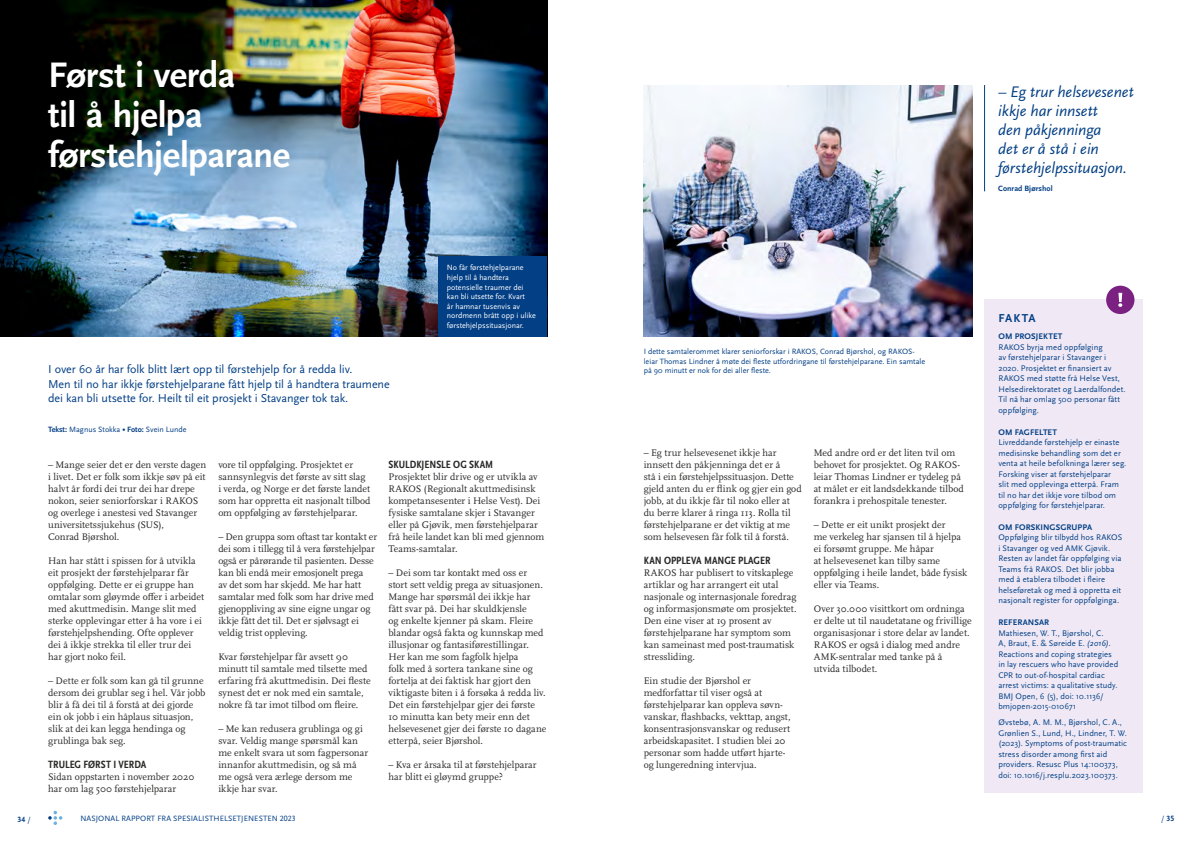
<style>
.page{position:relative;width:1191px;height:842px;background:#fff}
.page>*{position:absolute;margin:0;border:0;box-sizing:border-box;transform-origin:0 0}
.t1{font:700 37px/40px "Scala Sans Pro";letter-spacing:-.015em;color:#fff}
.t2{font:italic 16px/19px "Scala Sans Pro";color:#033f85}
.t3{font:12px/14.4px "Scala Sans Pro";letter-spacing:-.01em;color:#033f85}
.t4{font:700 12px "Scala Sans Pro";letter-spacing:.07em;color:#033f85}
.t5{font:700 condensed 11px "Scala Sans Pro";color:#282827}
.t6{font:10px/12px "Scala Pro";color:#282827}
.t7{font:8.5px/10.5px "Scala Sans Pro";letter-spacing:.005em;color:#033f85}
.t8{font:700 8.5px "Scala Sans Pro";letter-spacing:.01em;color:#033f85}
.t9{font:8px/9.6px "Scala Sans Pro";color:#033f85}
.t10{font:8px/9.6px "Scala Sans Pro";color:#fff}
.t11{font:700 8px "Scala Sans Pro";letter-spacing:.005em;color:#033f85}
.s1{font-weight:700}
.s2{font-family:"Soleil Bk"}
.s3{font-style:italic}
.s4{font-weight:400}
</style>
<div class="page">
<img style="left:643px;top:85px;width:329px;height:251px">
<img style="left:0;top:0;width:547px;height:336px">
<svg style="left:48px;top:811px;width:14px;height:14px"></svg>
<div style="left:438px;top:256px;width:109px;height:80px;background:#033f85"></div>
<div style="left:984px;top:299px;width:159px;height:493px;background:#f0e9f5"></div>
<div style="left:1106px;top:286px;width:28px;height:28px;background:#7a2182;border-radius:50%"></div>
<svg style="left:1118px;top:293px;width:4px;height:14px"></svg>
<hr style="left:984px;top:85px;width:1px;height:106px;background:#033f85">
<h1 class="t1" style="left:48px;top:55px;width:243px">Først i verda<br>til å hjelpa førstehjelparane</h1>
<p class="t3" style="left:48px;top:362px;width:343px">I over 60 år har folk blitt lært opp til førstehjelp for å redda liv.<br>Men til no har ikkje førstehjelparane fått hjelp til å handtera traumene dei kan bli utsette for. Heilt til eit prosjekt i Stavanger tok tak.</p>
<p class="t9" style="left:48px;top:425px;width:140px"><span class="s1">Tekst:</span> Magnus Stokka <span class="s2">○</span> <span class="s1">Foto:</span> Svein Lunde</p>
<p class="t10" style="left:447px;top:263px;width:90px">No får førstehjelparane hjelp til å handtera potensielle traumer dei kan bli utsette for. Kvart<br>år hamnar tusenvis av nordmenn brått opp i ulike førstehjelpssituasjonar.</p>
<p class="t6" style="left:48px;top:459px;width:160px">– Mange seier det er den verste dagen i livet. Det er folk som ikkje søv på eit halvt år fordi dei trur dei har drepe nokon, seier seniorforskar i RAKOS og overlege i anestesi ved Stavanger universitetssjukehus (SUS),<br>Conrad Bjørshol.</p>
<p class="t6" style="left:48px;top:555px;width:157px">Han har stått i spissen for å utvikla eit prosjekt der førstehjelparar får oppfølging. Dette er ei gruppe han omtalar som gløymde offer i arbeidet med akuttmedisin. Mange slit med sterke opplevingar etter å ha vore i ei førstehjelpshending. Ofte opplever dei å ikkje strekka til eller trur dei har gjort noko feil.</p>
<p class="t6" style="left:48px;top:675px;width:159px">– Dette er folk som kan gå til grunne dersom dei grublar seg i hel. Vår jobb blir å få dei til å forstå at dei gjorde ein ok jobb i ein håplaus situasjon, slik at dei kan legga hendinga og grublinga bak seg.</p>
<p class="t5" style="left:48px;top:758px;width:100px">TRULEG FØRST I VERDA</p>
<p class="t6" style="left:48px;top:771px;width:148px">Sidan oppstarten i november 2020 har om lag 500 førstehjelparar</p>
<p class="t6" style="left:218px;top:459px;width:154px">vore til oppfølging. Prosjektet er sannsynlegvis det første av sitt slag i verda, og Norge er det første landet som har oppretta eit nasjonalt tilbod om oppfølging av førstehjelparar.</p>
<p class="t6" style="left:218px;top:531px;width:160px">– Den gruppa som oftast tar kontakt er dei som i tillegg til å vera førstehjelpar også er pårørande til pasienten. Desse kan bli endå meir emosjonelt prega<br>av det som har skjedd. Me har hatt samtalar med folk som har drive med gjenoppliving av sine eigne ungar og ikkje fått det til. Det er sjølvsagt ei veldig trist oppleving.</p>
<p class="t6" style="left:218px;top:651px;width:154px">Kvar førstehjelpar får avsett 90 minutt til samtale med tilsette med erfaring frå akuttmedisin. Dei fleste synest det er nok med ein samtale, nokre få tar imot tilbod om fleire.</p>
<p class="t6" style="left:218px;top:723px;width:151px">– Me kan redusera grublinga og gi svar. Veldig mange spørsmål kan me enkelt svara ut som fagpersonar innanfor akuttmedisin, og så må me også vera ærlege dersom me ikkje har svar.</p>
<p class="t5" style="left:388px;top:458px;width:106px">SKULDKJENSLE OG SKAM</p>
<p class="t6" style="left:388px;top:471px;width:157px">Prosjektet blir drive og er utvikla av RAKOS (Regionalt akuttmedisinsk kompetansesenter i Helse Vest). Dei fysiske samtalane skjer i Stavanger eller på Gjøvik, men førstehjelparar frå heile landet kan bli med gjennom Teams-samtalar.</p>
<p class="t6" style="left:388px;top:567px;width:159px">– Dei som tar kontakt med oss er stort sett veldig prega av situasjonen.<br>Mange har spørsmål dei ikkje har fått svar på. Dei har skuldkjensle<br>og enkelte kjenner på skam. Fleire blandar også fakta og kunnskap med illusjonar og fantasiførestillingar.<br>Her kan me som fagfolk hjelpa<br>folk med å sortera tankane sine og fortelja at dei faktisk har gjort den viktigaste biten i å forsøka å redda liv.<br>Det ein førstehjelpar gjer dei første 10 minutta kan bety meir enn det helsevesenet gjer dei første 10 dagane etterpå, seier Bjørshol.</p>
<p class="t6" style="left:388px;top:759px;width:150px">– Kva er årsaka til at førstehjelparar har blitt ei gløymd gruppe?</p>
<h2 class="t2" style="left:998px;top:82px;width:137px">– Eg trur helsevesenet ikkje har innsett<br>den påkjenninga<br>det er å stå i ein førstehjelpssituasjon.</h2>
<p class="t11" style="left:998px;top:184px;width:56px">Conrad Bjørshol</p>
<p class="t9" style="left:643px;top:347px;width:283px">I dette samtalerommet klarer seniorforskar i RAKOS, Conrad Bjørshol, og RAKOS&shy;leiar Thomas Lindner å møte dei fleste utfordringane til førstehjelparane. Ein samtale på 90 minutt er nok for dei aller fleste.</p>
<p class="t6" style="left:643px;top:447px;width:159px">– Eg trur helsevesenet ikkje har innsett den påkjenninga det er å<br>stå i ein førstehjelpssituasjon. Dette gjeld anten du er flink og gjer ein god jobb, at du ikkje får til noko eller at du berre klarer å ringa 113. Rolla til førstehjelparane er det viktig at me som helsevesen får folk til å forstå.</p>
<p class="t5" style="left:644px;top:554px;width:128px">KAN OPPLEVA MANGE PLAGER</p>
<p class="t6" style="left:643px;top:567px;width:154px">RAKOS har publisert to vitskaplege artiklar og har arrangert eit utal nasjonale og internasjonale foredrag og informasjonsmøte om prosjektet.<br>Den eine viser at 19 prosent av førstehjelparane har symptom som kan sameinast med post-traumatisk stressliding.</p>
<p class="t6" style="left:643px;top:675px;width:148px">Ein studie der Bjørshol er medforfattar til viser også at førstehjelparar kan oppleva søvn&shy;vanskar, flashbacks, vekttap, angst, konsentrasjonsvanskar og redusert arbeidskapasitet. I studien blei 20 personar som hadde utført hjarte&shy;og lungeredning intervjua.</p>
<p class="t6" style="left:814px;top:447px;width:151px">Med andre ord er det liten tvil om behovet for prosjektet. Og RAKOS&shy;leiar Thomas Lindner er tydeleg på at målet er eit landsdekkande tilbod forankra i prehospitale tenester.</p>
<p class="t6" style="left:814px;top:519px;width:155px">– Dette er eit unikt prosjekt der<br>me verkeleg har sjansen til å hjelpa ei forsømt gruppe. Me håpar<br>at helsevesenet kan tilby same oppfølging i heile landet, både fysisk eller via Teams.</p>
<p class="t6" style="left:813px;top:603px;width:160px">Over 30.000 visittkort om ordninga er delte ut til naudetatane og frivillige organisasjonar i store delar av landet.<br>RAKOS er også i dialog med andre<br>AMK-sentralar med tanke på å<br>utvida tilbodet.</p>
<p class="t4" style="left:998px;top:311px;width:39px">FAKTA</p>
<p class="t8" style="left:998px;top:332px;width:65px">OM PROSJEKTET</p>
<p class="t7" style="left:998px;top:342px;width:129px">RAKOS byrja med oppfølging<br>av førstehjelparar i Stavanger i<br>2020. Prosjektet er finansiert av<br>RAKOS med støtte frå Helse Vest,<br>Helsedirektoratet og Laerdalfondet.<br>Til nå har omlag 500 personar fått oppfølging.</p>
<p class="t8" style="left:998px;top:427px;width:60px">OM FAGFELTET</p>
<p class="t7" style="left:998px;top:437px;width:130px">Livreddande førstehjelp er einaste medisinske behandling som det er venta at heile befolkninga lærer seg.<br>Forsking viser at førstehjelparar<br>slit med opplevinga etterpå. Fram til no har det ikkje vore tilbod om oppfølging for førstehjelparar.</p>
<p class="t8" style="left:998px;top:522px;width:95px">OM FORSKINGSGRUPPA</p>
<p class="t7" style="left:998px;top:532px;width:125px">Oppfølging blir tilbydd hos RAKOS i Stavanger og ved AMK Gjøvik.<br>Resten av landet får oppfølging via Teams frå RAKOS. Det blir jobba med å etablera tilbodet i fleire helseføretak og med å oppretta eit nasjonalt register for oppfølginga.</p>
<p class="t8" style="left:998px;top:617px;width:52px">REFERANSAR</p>
<p class="t7" style="left:998px;top:628px;width:121px">Mathiesen, W. T., Bjørshol, C.<br>A, Braut, E. &amp; Søreide E. <span class="s3">(2016).<br></span>Reactions and coping strategies in lay rescuers who have provided<br>CPR to out-of-hospital cardiac arrest victims: a qualitative study.<br>BMJ Open, 6 (5), doi: 10.1136/ bmjopen-2015-010671</p>
<p class="t7" style="left:998px;top:717px;width:130px">Øvstebø, A. M. M., Bjørshol, C. A., Grønlien S., Lund, H., Lindner, T. W. (2023). Symptoms of post-traumatic stress disorder among first aid providers. Resusc Plus 14:100373, doi: 10.1016/j.resplu.2023.100373.</p>
<p class="t11" style="left:18px;top:815px;width:15px">34 <span class="s4">/</span></p>
<p class="t9" style="left:80px;top:813px;width:217px">NASJONAL RAPPORT FRA SPESIALISTHELSETJENESTEN 2023</p>
<p class="t11" style="left:1161px;top:814px;width:15px"><span class="s4">/</span> 35</p>
</div>
